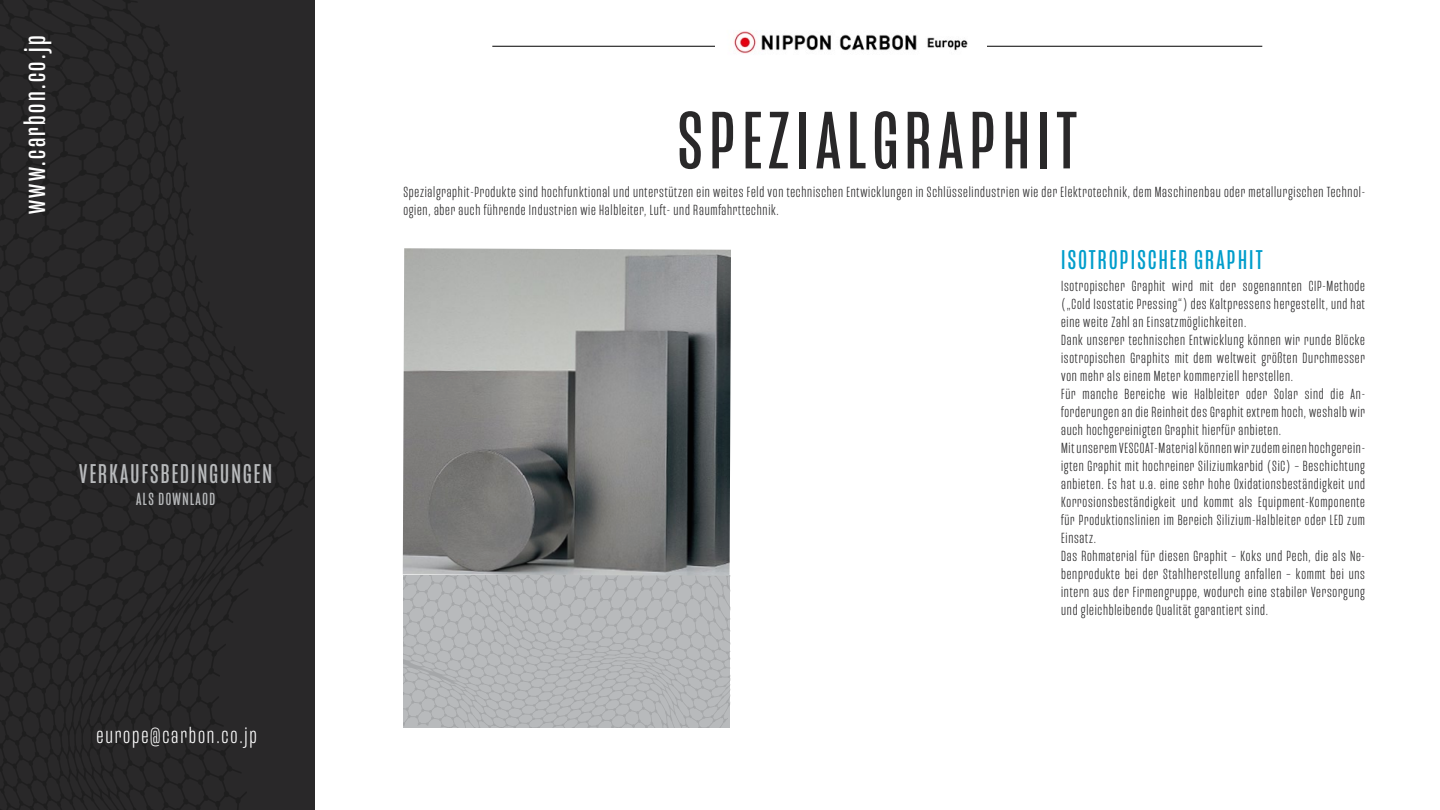
<style>
.page{position:relative;width:1440px;height:810px;background:#fff}
.page>*{position:absolute;margin:0;border:0;box-sizing:border-box;transform-origin:0 0}
.t1{font:83.25px "Mongoose";letter-spacing:.08em;color:#292829}
.t2{font:30px "Mongoose";letter-spacing:.08em;color:#fff}
.t3{font:27.75px "Mongoose";letter-spacing:.08em;color:#009dcb}
.t4{font:27.75px "Mongoose";letter-spacing:.08em;color:#b8babc}
.t5{font:300 22.5px "Mongoose";letter-spacing:.08em;color:#fff}
.t6{font:18px "Mongoose";letter-spacing:.08em;color:#b8babc}
.t7{font:300 15px/18px "Mongoose";letter-spacing:.05em;color:#292829}
</style>
<div class="page">
<hr style="left:492px;top:46px;width:285px;height:1px;background:#000">
<hr style="left:978px;top:46px;width:284px;height:1px;background:#000">
<svg style="left:0;top:0;width:315px;height:810px;background:#272627"></svg>
<img style="left:716px;top:31px;width:271px;height:23px">
<svg style="left:404px;top:576px;width:326px;height:152px;background:#b4b6b8"></svg>
<svg style="left:664px;top:670px;width:4px;height:5px"></svg>
<img style="left:403px;top:248px;width:328px;height:328px">
<h2 class="t2" style="left:18px;top:214px;width:179px;rotate:-90deg">www.carbon.co.jp</h2>
<h3 class="t4" style="left:79px;top:458px;width:194px">VERKAUFSBEDINGUNGEN</h3>
<p class="t6" style="left:136px;top:489px;width:80px">ALS DOWNLAOD</p>
<h3 class="t5" style="left:96px;top:722px;width:162px">europe@carbon.co.jp</h3>
<h1 class="t1" style="left:678px;top:93px;width:401px">SPEZIALGRAPHIT</h1>
<p class="t7" style="left:403px;top:183px;width:963px">Spezialgraphit-Produkte sind hochfunktional und unterstützen ein weites Feld von technischen Entwicklungen in Schlüsselindustrien wie der Elektrotechnik, dem Maschinenbau oder metallurgischen Technol&shy;ogien, aber auch führende Industrien wie Halbleiter, Luft- und Raumfahrttechnik.</p>
<h3 class="t3" style="left:1061px;top:244px;width:203px">ISOTROPISCHER GRAPHIT</h3>
<p class="t7" style="left:1061px;top:277px;width:305px">Isotropischer Graphit wird mit der sogenannten CIP-Methode („Cold Isostatic Pressing“) des Kaltpressens hergestellt, und hat eine weite Zahl an Einsatzmöglichkeiten.<br>Dank unserer technischen Entwicklung können wir runde Blöcke isotropischen Graphits mit dem weltweit größten Durchmesser von mehr als einem Meter kommerziell herstellen.<br>Für manche Bereiche wie Halbleiter oder Solar sind die An&shy;forderungen an die Reinheit des Graphit extrem hoch, weshalb wir auch hochgereinigten Graphit hierfür anbieten.<br>Mit unserem VESCOAT-Material können wir zudem einen hochgerein&shy;igten Graphit mit hochreiner Siliziumkarbid (SiC) – Beschichtung anbieten. Es hat u.a. eine sehr hohe Oxidationsbeständigkeit und Korrosionsbeständigkeit und kommt als Equipment-Komponente für Produktionslinien im Bereich Silizium-Halbleiter oder LED zum Einsatz.<br>Das Rohmaterial für diesen Graphit – Koks und Pech, die als Ne&shy;benprodukte bei der Stahlherstellung anfallen – kommt bei uns intern aus der Firmengruppe, wodurch eine stabiler Versorgung und gleichbleibende Qualität garantiert sind.</p>
</div>
